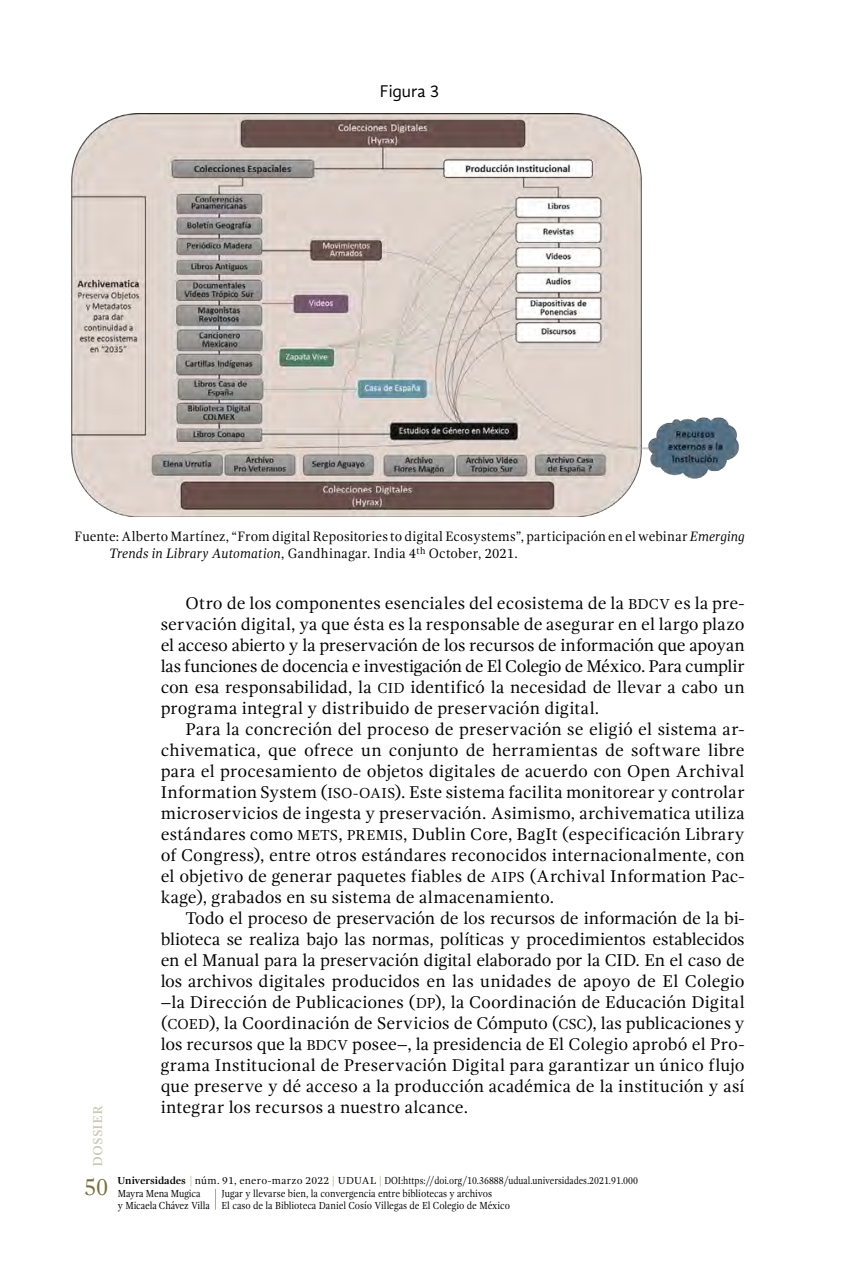
<style>
.page{position:relative;width:844px;height:1265px;background:#fff}
.page>*{position:absolute;margin:0;border:0;box-sizing:border-box;transform-origin:0 0}
.t1{font:24.5px "Gandhi Serif";color:#78703c;scale:.9 1}
.art-cuerpo_de_texto{font:17.5px/21px "Gandhi Serif";letter-spacing:.005em;color:#000;text-align:justify}
.t2{font:17.5px "Gandhi Serif";color:#c9c6b1}
.tabla_centro_tit{font:17.5px "Gandhi Sans";color:#000}
.art-bibliografia{font:14px/17.5px "Gandhi Serif";letter-spacing:.01em;color:#000;scale:.95 1}
.mar-titulo_de_articu{font:10.5px "Gandhi Serif";color:#000;scale:.9 1}
.mar-universidades_iz{font:10.5px "Gandhi Serif";color:#000}
.mar-autores-izq{font:10.5px "Gandhi Serif";letter-spacing:-.01em;color:#000;scale:.9 1}
.s1{font-style:italic}
.s2{font-size:14.88px}
.s3{font-weight:700}
.s4{color:#aea98a}
</style>
<div class="page">
<img style="left:71px;top:114px;width:668px;height:402px">
<svg style="left:215px;top:1189px;width:1px;height:21px"></svg>
<p class="tabla_centro_tit" style="left:380px;top:82px;width:61px">Figura 3</p>
<p class="art-bibliografia" style="left:109px;top:527px;width:670px;text-indent:-35px">Fuente: Alberto Martínez, “From digital Repositories to digital Ecosystems”, participación en el webinar <span class="s1">Emerging<br>Trends in Library Automation</span>, Gandhinagar. India 4<sup>th</sup> October, 2021.</p>
<p class="t2" style="left:86px;top:1167px;width:63px;rotate:-90deg">dossier</p>
<h1 class="t1" style="left:84px;top:1173px;width:28px">50</h1>
<p class="art-cuerpo_de_texto" style="left:161px;top:593px;width:585px;text-indent:25px">Otro de los componentes esenciales del ecosistema de la <span class="s2">BDCV</span> es la pre&shy;servación digital, ya que ésta es la responsable de asegurar en el largo plazo el acceso abierto y la preservación de los recursos de información que apoyan las funciones de docencia e investigación de El Colegio de México. Para cumplir con esa responsabilidad, la <span class="s2">CID</span> identificó la necesidad de llevar a cabo un programa integral y distribuido de preservación digital.</p>
<p class="art-cuerpo_de_texto" style="left:161px;top:719px;width:585px;text-indent:25px">Para la concreción del proceso de preservación se eligió el sistema ar&shy;chivematica, que ofrece un conjunto de herramientas de software libre para el procesamiento de objetos digitales de acuerdo con Open Archival Information System (<span class="s2">ISO-OAIS</span>). Este sistema facilita monitorear y controlar microservicios de ingesta y preservación. Asimismo, archivematica utiliza estándares como <span class="s2">METS</span>, <span class="s2">PREMIS</span>, Dublin Core, BagIt (especificación Library of Congress), entre otros estándares reconocidos internacionalmente, con el objetivo de generar paquetes fiables de <span class="s2">AIPS</span> (Archival Information Pac&shy;kage), grabados en su sistema de almacenamiento.</p>
<p class="art-cuerpo_de_texto" style="left:161px;top:908px;width:585px;text-indent:25px">Todo el proceso de preservación de los recursos de información de la bi&shy;blioteca se realiza bajo las normas, políticas y procedimientos establecidos en el Manual para la preservación digital elaborado por la CID. En el caso de los archivos digitales producidos en las unidades de apoyo de El Colegio –la Dirección de Publicaciones (<span class="s2">DP</span>), la Coordinación de Educación Digital (<span class="s2">COED</span>), la Coordinación de Servicios de Cómputo (<span class="s2">CSC</span>), las publicaciones y los recursos que la <span class="s2">BDCV</span> posee–, la presidencia de El Colegio aprobó el Pro&shy;grama Institucional de Preservación Digital para garantizar un único flujo que preserve y dé acceso a la producción académica de la institución y así integrar los recursos a nuestro alcance.</p>
<p class="mar-universidades_iz" style="left:118px;top:1175px;width:521px"><span class="s3">Universidades</span> <span class="s4">|</span> núm. 91, enero-marzo 2022 <span class="s4">|</span> UDUAL <span class="s4">|</span> DOI:https://doi.org/10.36888/udual.universidades.2021.91.000</p>
<p class="mar-autores-izq" style="left:118px;top:1187px;width:93px">Mayra Mena Mugica</p>
<p class="mar-autores-izq" style="left:118px;top:1200px;width:104px">y Micaela Chávez Villa</p>
<p class="mar-titulo_de_articu" style="left:221px;top:1187px;width:302px">Jugar y llevarse bien, la convergencia entre bibliotecas y archivos</p>
<p class="mar-titulo_de_articu" style="left:221px;top:1200px;width:322px">El caso de la Biblioteca Daniel Cosío Villegas de El Colegio de México</p>
</div>
